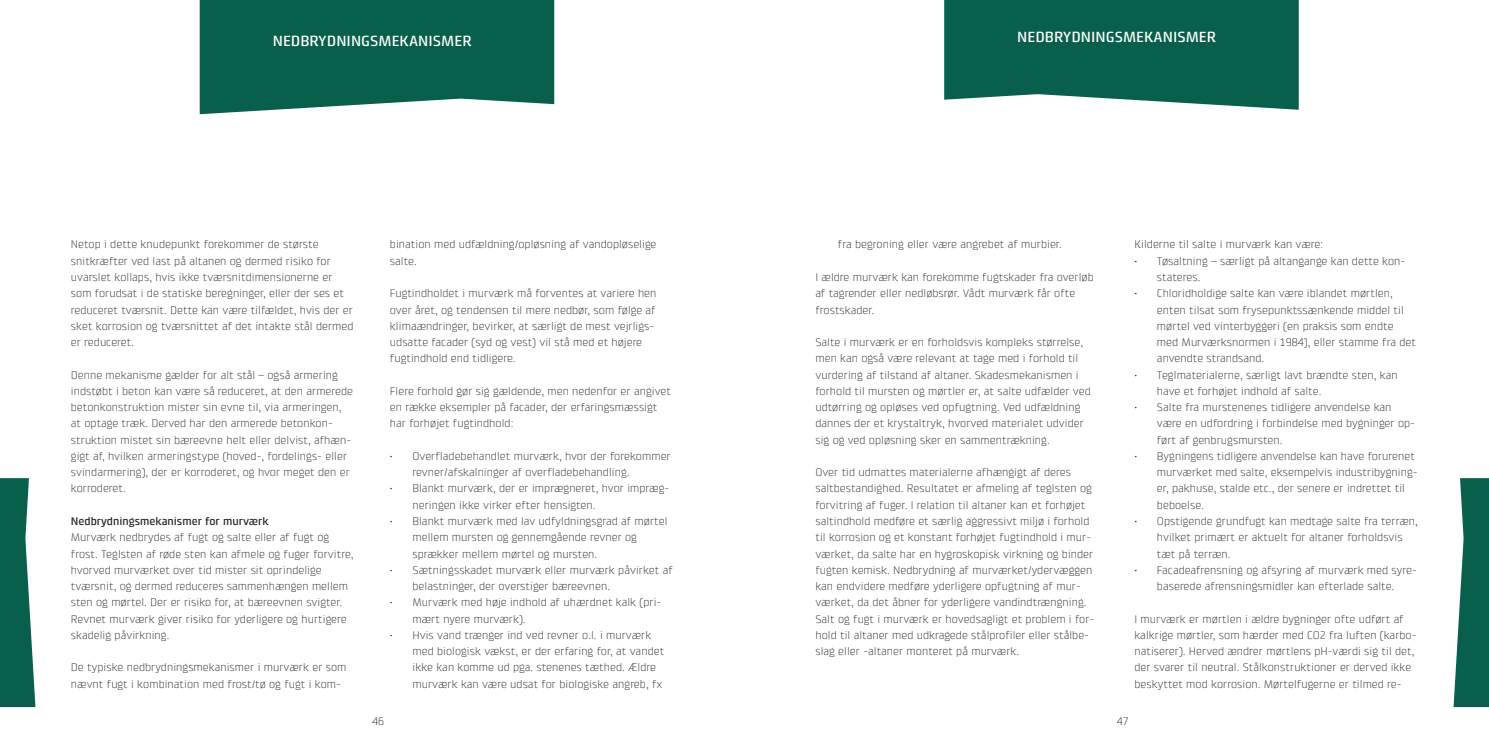
<style>
.page{position:relative;width:1489px;height:745px;background:#fff}
.page>*{position:absolute;margin:0;border:0;box-sizing:border-box;transform-origin:0 0}
.Section_Title{font:500 15px "Klint Pro";color:#fff}
.Body_Text{font:300 11.25px/16.2px "Klint Pro";color:#231f20}
.Body_Text-2{font:500 11.25px "Klint Pro";color:#231f20}
</style>
<div class="page">
<svg style="left:200px;top:0;width:354px;height:114px;background:#1b6b59"></svg>
<svg style="left:944px;top:0;width:354px;height:110px;background:#1d6c5a"></svg>
<svg style="left:1453px;top:478px;width:35px;height:228px"></svg>
<svg style="left:0;top:478px;width:35px;height:228px;background:#2e7867"></svg>
<p class="Section_Title" style="left:273px;top:33px;width:200px">NEDBRYDNINGSMEKANISMER</p>
<p class="Body_Text" style="left:71px;top:236px;width:284px">Netop i dette knudepunkt forekommer de største snitkræfter ved last på altanen og dermed risiko for uvarslet kollaps, hvis ikke tværsnitdimensionerne er som forudsat i de statiske beregninger, eller der ses et reduceret tværsnit. Dette kan være tilfældet, hvis der er sket korrosion og tværsnittet af det intakte stål dermed er reduceret.</p>
<p class="Body_Text" style="left:71px;top:366px;width:284px">Denne mekanisme gælder for alt stål – også armering indstøbt i beton kan være så reduceret, at den armerede betonkonstruktion mister sin evne til, via armeringen, at optage træk. Derved har den armerede betonkon&shy;struktion mistet sin bæreevne helt eller delvist, afhæn&shy;gigt af, hvilken armeringstype (hoved-, fordelings- eller svindarmering), der er korroderet, og hvor meget den er korroderet.</p>
<p class="Body_Text-2" style="left:71px;top:514px;width:199px">Nedbrydningsmekanismer for murværk</p>
<p class="Body_Text" style="left:71px;top:529px;width:284px">Murværk nedbrydes af fugt og salte eller af fugt og frost. Teglsten af røde sten kan afmele og fuger forvitre, hvorved murværket over tid mister sit oprindelige tværsnit, og dermed reduceres sammenhængen mellem sten og mørtel. Der er risiko for, at bæreevnen svigter.<br>Revnet murværk giver risiko for yderligere og hurtigere skadelig påvirkning.</p>
<p class="Body_Text" style="left:71px;top:659px;width:277px">De typiske nedbrydningsmekanismer i murværk er som nævnt fugt i kombination med frost/tø og fugt i kom-</p>
<p class="Body_Text" style="left:390px;top:236px;width:268px">bination med udfældning/opløsning af vandopløselige salte.</p>
<p class="Body_Text" style="left:390px;top:285px;width:268px">Fugtindholdet i murværk må forventes at variere hen over året, og tendensen til mere nedbør, som følge af klimaændringer, bevirker, at særligt de mest vejrligs&shy;udsatte facader (syd og vest) vil stå med et højere fugtindhold end tidligere.</p>
<p class="Body_Text" style="left:390px;top:382px;width:283px">Flere forhold gør sig gældende, men nedenfor er angivet en række eksempler på facader, der erfaringsmæssigt har forhøjet fugtindhold:</p>
<p class="Body_Text" style="left:412px;top:447px;width:260px;text-indent:-22px">• Overfladebehandlet murværk, hvor der forekommer revner/afskalninger af overfladebehandling.</p>
<p class="Body_Text" style="left:412px;top:480px;width:258px;text-indent:-22px">• Blankt murværk, der er imprægneret, hvor impræg&shy;neringen ikke virker efter hensigten.</p>
<p class="Body_Text" style="left:412px;top:512px;width:256px;text-indent:-22px">• Blankt murværk med lav udfyldningsgrad af mørtel mellem mursten og gennemgående revner og sprækker mellem mørtel og mursten.</p>
<p class="Body_Text" style="left:412px;top:561px;width:262px;text-indent:-22px">• Sætningsskadet murværk eller murværk påvirket af belastninger, der overstiger bæreevnen.</p>
<p class="Body_Text" style="left:412px;top:594px;width:250px;text-indent:-22px">• Murværk med høje indhold af uhærdnet kalk (pri&shy;mært nyere murværk).</p>
<p class="Body_Text" style="left:412px;top:626px;width:253px;text-indent:-22px">• Hvis vand trænger ind ved revner o.l. i murværk med biologisk vækst, er der erfaring for, at vandet ikke kan komme ud pga. stenenes tæthed. Ældre murværk kan være udsat for biologiske angreb, fx</p>
<p class="Section_Title" style="left:1017px;top:28px;width:200px">NEDBRYDNINGSMEKANISMER</p>
<p class="Body_Text" style="left:837px;top:236px;width:225px">fra begroning eller være angrebet af murbier.</p>
<p class="Body_Text" style="left:815px;top:269px;width:280px">I ældre murværk kan forekomme fugtskader fra overløb af tagrender eller nedløbsrør. Vådt murværk får ofte frostskader.</p>
<p class="Body_Text" style="left:815px;top:334px;width:277px">Salte i murværk er en forholdsvis kompleks størrelse, men kan også være relevant at tage med i forhold til vurdering af tilstand af altaner. Skadesmekanismen i forhold til mursten og mørtler er, at salte udfælder ved udtørring og opløses ved opfugtning. Ved udfældning dannes der et krystaltryk, hvorved materialet udvider sig og ved opløsning sker en sammentrækning.</p>
<p class="Body_Text" style="left:815px;top:464px;width:279px">Over tid udmattes materialerne afhængigt af deres saltbestandighed. Resultatet er afmeling af teglsten og forvitring af fuger. I relation til altaner kan et forhøjet saltindhold medføre et særlig aggressivt miljø i forhold til korrosion og et konstant forhøjet fugtindhold i mur&shy;værket, da salte har en hygroskopisk virkning og binder fugten kemisk. Nedbrydning af murværket/ydervæggen kan endvidere medføre yderligere opfugtning af mur&shy;værket, da det åbner for yderligere vandindtrængning.</p>
<p class="Body_Text" style="left:815px;top:610px;width:280px">Salt og fugt i murværk er hovedsagligt et problem i for&shy;hold til altaner med udkragede stålprofiler eller stålbe&shy;slag eller -altaner monteret på murværk.</p>
<p class="Body_Text" style="left:1134px;top:236px;width:190px">Kilderne til salte i murværk kan være:</p>
<p class="Body_Text" style="left:1156px;top:252px;width:250px;text-indent:-22px">• Tøsaltning – særligt på altangange kan dette kon&shy;stateres.</p>
<p class="Body_Text" style="left:1156px;top:285px;width:260px;text-indent:-22px">• Chloridholdige salte kan være iblandet mørtlen, enten tilsat som frysepunktssænkende middel til mørtel ved vinterbyggeri (en praksis som endte med Murværksnormen i 1984), eller stamme fra det anvendte strandsand.</p>
<p class="Body_Text" style="left:1156px;top:366px;width:242px;text-indent:-22px">• Teglmaterialerne, særligt lavt brændte sten, kan have et forhøjet indhold af salte.</p>
<p class="Body_Text" style="left:1156px;top:399px;width:259px;text-indent:-22px">• Salte fra murstenenes tidligere anvendelse kan være en udfordring i forbindelse med bygninger op&shy;ført af genbrugsmursten.</p>
<p class="Body_Text" style="left:1156px;top:447px;width:262px;text-indent:-22px">• Bygningens tidligere anvendelse kan have forurenet murværket med salte, eksempelvis industribygning&shy;er, pakhuse, stalde etc., der senere er indrettet til beboelse.</p>
<p class="Body_Text" style="left:1156px;top:512px;width:262px;text-indent:-22px">• Opstigende grundfugt kan medtage salte fra terræn, hvilket primært er aktuelt for altaner forholdsvis tæt på terræn.</p>
<p class="Body_Text" style="left:1134px;top:561px;width:284px;text-align:center">• Facadeafrensning og afsyring af murværk med syre&shy;baserede afrensningsmidler kan efterlade salte.</p>
<p class="Body_Text" style="left:1134px;top:610px;width:284px">I murværk er mørtlen i ældre bygninger ofte udført af kalkrige mørtler, som hærder med CO2 fra luften (karbo&shy;natiserer). Herved ændrer mørtlens pH-værdi sig til det, der svarer til neutral. Stålkonstruktioner er derved ikke beskyttet mod korrosion. Mørtelfugerne er tilmed re-</p>
<p class="Body_Text" style="left:372px;top:712px;width:14px">46</p>
<p class="Body_Text" style="left:1116px;top:712px;width:14px">47</p>
</div>
